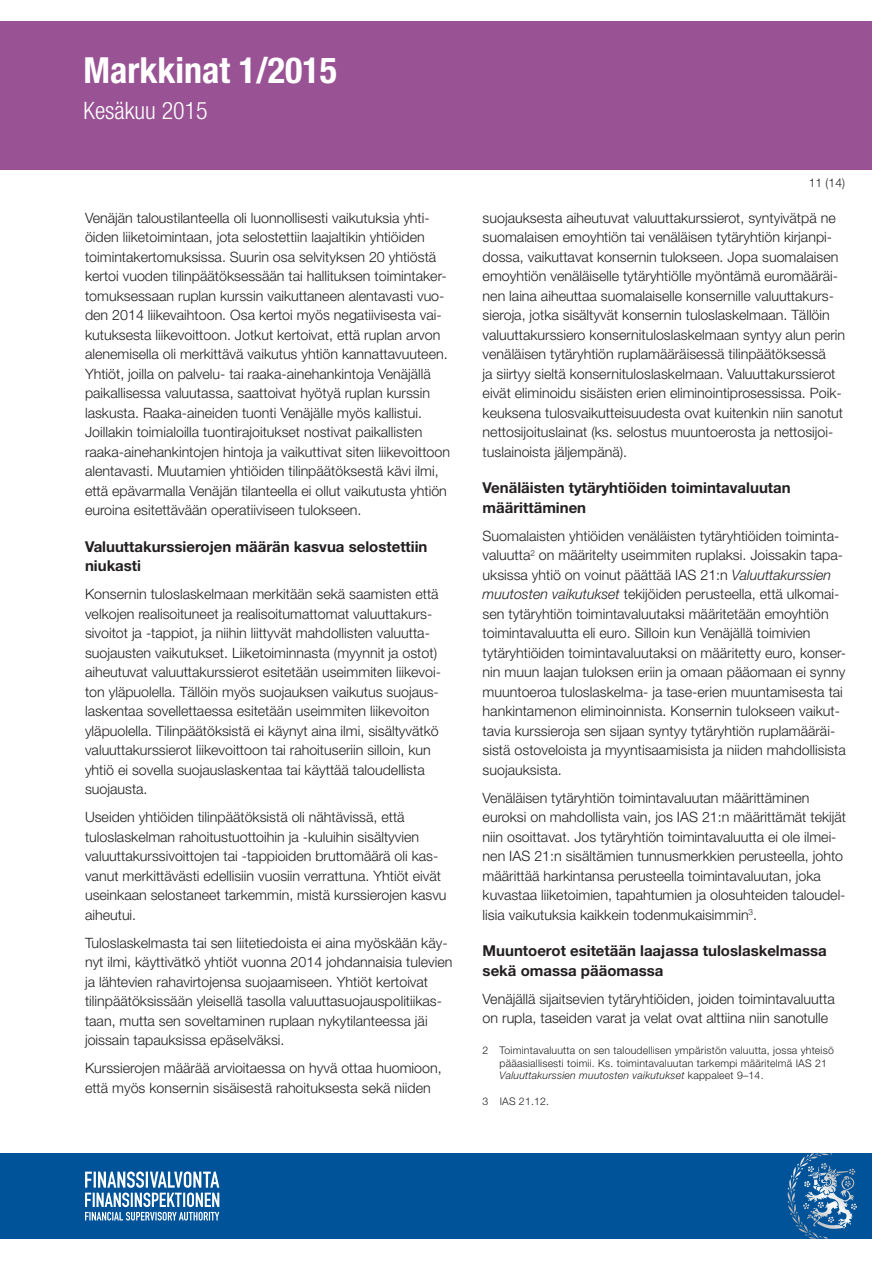
<style>
.page{position:relative;width:893px;height:1263px;background:#fff}
.page>*{position:absolute;margin:0;border:0;box-sizing:border-box;transform-origin:0 0}
.t1{font:700 condensed 36px "Helvetica Neue LT Std";color:#fff}
.t2{font:300 condensed 24px "Helvetica Neue LT Std";color:#fff}
.t3{font:700 15px/19.5px "Helvetica Neue LT Std";color:#231f20}
.t4{font:300 14.25px/19.5px "Helvetica Neue LT Std";color:#231f20}
.t5{font:300 12px "Helvetica Neue LT Std";color:#231f20}
.t6{font:300 10.5px/12.6px "Helvetica Neue LT Std";letter-spacing:.02em;color:#231f20}
.s1{font-style:italic}
</style>
<div class="page">
<div style="left:0;top:21px;width:872px;height:149px;background:#995395"></div>
<div style="left:0;top:1153px;width:872px;height:85px;background:#015399"></div>
<svg style="left:800px;top:1153px;width:32px;height:13px"></svg>
<svg style="left:85px;top:1171px;width:134px;height:49px"></svg>
<h1 class="t1" style="left:84px;top:49px;width:255px">Markkinat 1/2015</h1>
<h2 class="t2" style="left:84px;top:97px;width:126px">Kesäkuu 2015</h2>
<p class="t4" style="left:85px;top:208px;width:367px">Venäjän taloustilanteella oli luonnollisesti vaikutuksia yhti&shy;öiden liiketoimintaan, jota selostettiin laajaltikin yhtiöiden toimintakertomuksissa. Suurin osa selvityksen 20 yhtiöstä kertoi vuoden tilinpäätöksessään tai hallituksen toimintaker&shy;tomuksessaan ruplan kurssin vaikuttaneen alentavasti vuo&shy;den 2014 liikevaihtoon. Osa kertoi myös negatiivisesta vai&shy;kutuksesta liikevoittoon. Jotkut kertoivat, että ruplan arvon alenemisella oli merkittävä vaikutus yhtiön kannattavuuteen.<br>Yhtiöt, joilla on palvelu- tai raaka-ainehankintoja Venäjällä paikallisessa valuutassa, saattoivat hyötyä ruplan kurssin laskusta. Raaka-aineiden tuonti Venäjälle myös kallistui.<br>Joillakin toimialoilla tuontirajoitukset nostivat paikallisten raaka-ainehankintojen hintoja ja vaikuttivat siten liikevoittoon alentavasti. Muutamien yhtiöiden tilinpäätöksestä kävi ilmi, että epävarmalla Venäjän tilanteella ei ollut vaikutusta yhtiön euroina esitettävään operatiiviseen tulokseen.</p>
<p class="t3" style="left:85px;top:536px;width:344px">Valuuttakurssierojen määrän kasvua selostettiin niukasti</p>
<p class="t4" style="left:85px;top:584px;width:358px">Konsernin tuloslaskelmaan merkitään sekä saamisten että velkojen realisoituneet ja realisoitumattomat valuuttakurs&shy;sivoitot ja -tappiot, ja niihin liittyvät mahdollisten valuutta&shy;suojausten vaikutukset. Liiketoiminnasta (myynnit ja ostot) aiheutuvat valuuttakurssierot esitetään useimmiten liikevoi&shy;ton yläpuolella. Tällöin myös suojauksen vaikutus suojaus&shy;laskentaa sovellettaessa esitetään useimmiten liikevoiton yläpuolella. Tilinpäätöksistä ei käynyt aina ilmi, sisältyvätkö valuuttakurssierot liikevoittoon tai rahoituseriin silloin, kun yhtiö ei sovella suojauslaskentaa tai käyttää taloudellista suojausta.</p>
<p class="t4" style="left:85px;top:807px;width:363px">Useiden yhtiöiden tilinpäätöksistä oli nähtävissä, että tuloslaskelman rahoitustuottoihin ja -kuluihin sisältyvien valuuttakurssivoittojen tai -tappioiden bruttomäärä oli kas&shy;vanut merkittävästi edellisiin vuosiin verrattuna. Yhtiöt eivät useinkaan selostaneet tarkemmin, mistä kurssierojen kasvu aiheutui.</p>
<p class="t4" style="left:85px;top:933px;width:369px">Tuloslaskelmasta tai sen liitetiedoista ei aina myöskään käy&shy;nyt ilmi, käyttivätkö yhtiöt vuonna 2014 johdannaisia tulevien ja lähtevien rahavirtojensa suojaamiseen. Yhtiöt kertoivat tilinpäätöksissään yleisellä tasolla valuuttasuojauspolitiikas&shy;taan, mutta sen soveltaminen ruplaan nykytilanteessa jäi joissain tapauksissa epäselväksi.</p>
<p class="t4" style="left:85px;top:1058px;width:358px">Kurssierojen määrää arvioitaessa on hyvä ottaa huomioon, että myös konsernin sisäisestä rahoituksesta sekä niiden</p>
<p class="t5" style="left:809px;top:176px;width:38px">11 (14)</p>
<p class="t4" style="left:483px;top:208px;width:364px">suojauksesta aiheutuvat valuuttakurssierot, syntyivätpä ne suomalaisen emoyhtiön tai venäläisen tytäryhtiön kirjanpi&shy;dossa, vaikuttavat konsernin tulokseen. Jopa suomalaisen emoyhtiön venäläiselle tytäryhtiölle myöntämä euromääräi&shy;nen laina aiheuttaa suomalaiselle konsernille valuuttakurs&shy;sieroja, jotka sisältyvät konsernin tuloslaskelmaan. Tällöin valuuttakurssiero konsernituloslaskelmaan syntyy alun perin venäläisen tytäryhtiön ruplamääräisessä tilinpäätöksessä<br>ja siirtyy sieltä konsernituloslaskelmaan. Valuuttakurssierot eivät eliminoidu sisäisten erien eliminointiprosessissa. Poik&shy;keuksena tulosvaikutteisuudesta ovat kuitenkin niin sanotut nettosijoituslainat (ks. selostus muuntoerosta ja nettosijoi&shy;tuslainoista jäljempänä).</p>
<p class="t3" style="left:483px;top:478px;width:310px">Venäläisten tytäryhtiöiden toimintavaluutan määrittäminen</p>
<p class="t4" style="left:483px;top:526px;width:365px">Suomalaisten yhtiöiden venäläisten tytäryhtiöiden toiminta&shy;valuutta<sup>2</sup> on määritelty useimmiten ruplaksi. Joissakin tapa&shy;uksissa yhtiö on voinut päättää IAS 21:n <span class="s1">Valuuttakurssien muutosten vaikutukset</span> tekijöiden perusteella, että ulkomai&shy;sen tytäryhtiön toimintavaluutaksi määritetään emoyhtiön toimintavaluutta eli euro. Silloin kun Venäjällä toimivien tytäryhtiöiden toimintavaluutaksi on määritetty euro, konser&shy;nin muun laajan tuloksen eriin ja omaan pääomaan ei synny muuntoeroa tuloslaskelma- ja tase-erien muuntamisesta tai hankintamenon eliminoinnista. Konsernin tulokseen vaikut&shy;tavia kurssieroja sen sijaan syntyy tytäryhtiön ruplamääräi&shy;sistä ostoveloista ja myyntisaamisista ja niiden mahdollisista suojauksista.</p>
<p class="t4" style="left:483px;top:788px;width:365px">Venäläisen tytäryhtiön toimintavaluutan määrittäminen euroksi on mahdollista vain, jos IAS 21:n määrittämät tekijät niin osoittavat. Jos tytäryhtiön toimintavaluutta ei ole ilmei&shy;nen IAS 21:n sisältämien tunnusmerkkien perusteella, johto määrittää harkintansa perusteella toimintavaluutan, joka kuvastaa liiketoimien, tapahtumien ja olosuhteiden taloudel&shy;lisia vaikutuksia kaikkein todenmukaisimmin<sup>3</sup>.</p>
<p class="t3" style="left:483px;top:941px;width:346px">Muuntoerot esitetään laajassa tuloslaskelmassa sekä omassa pääomassa</p>
<p class="t4" style="left:483px;top:989px;width:354px">Venäjällä sijaitsevien tytäryhtiöiden, joiden toimintavaluutta on rupla, taseiden varat ja velat ovat alttiina niin sanotulle</p>
<p class="t6" style="left:500px;top:1044px;width:336px;text-indent:-17px">2 Toimintavaluutta on sen taloudellisen ympäristön valuutta, jossa yhteisö pääasiallisesti toimii. Ks. toimintavaluutan tarkempi määritelmä IAS 21<br><span class="s1">Valuuttakurssien muutosten vaikutukset</span> kappaleet 9–14.</p>
<p class="t6" style="left:483px;top:1094px;width:68px">3 IAS 21.12.</p>
</div>
